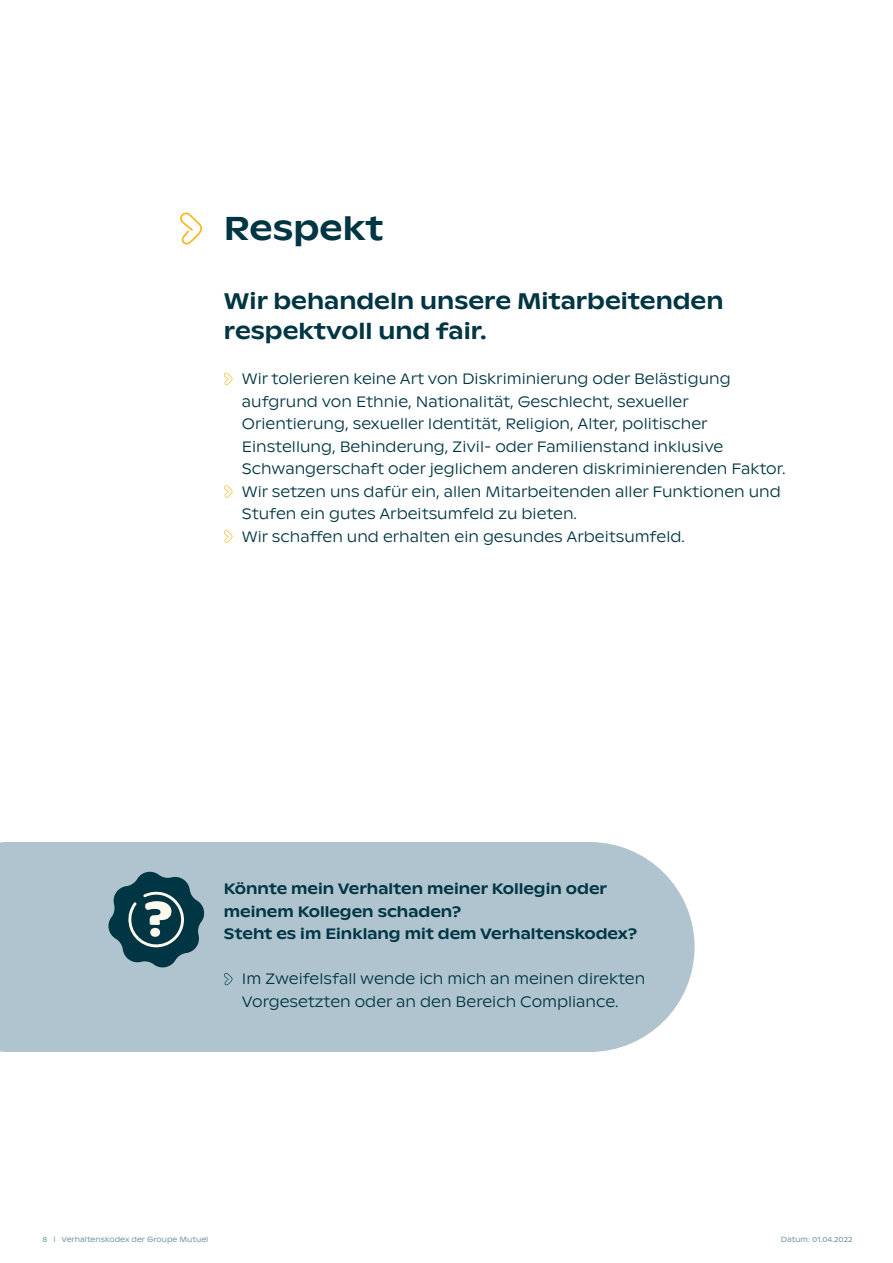
<style>
.page{position:relative;width:893px;height:1263px;background:#fff}
.page>*{position:absolute;margin:0;border:0;box-sizing:border-box;transform-origin:0 0}
.t1{font:500 33px "ABC Ginto Nord";color:#003543}
.t2{font:500 22.5px/30px "ABC Ginto Nord";color:#003543}
.t3{font:300 15px/22.5px "ABC Ginto Nord";color:#003543}
.t4{font:500 15px/22.5px "ABC Ginto Nord";color:#003543}
.t5{font:7.5px "ABC Ginto Nord";color:#6e96a3}
</style>
<div class="page">
<div style="left:0;top:842px;width:694px;height:210px;background:#afc4ce"></div>
<svg style="left:224px;top:973px;width:8px;height:12px"></svg>
<svg style="left:180px;top:212px;width:22px;height:32px"></svg>
<svg style="left:106px;top:869px;width:100px;height:101px;background:#527781"></svg>
<svg style="left:224px;top:373px;width:8px;height:12px"></svg>
<svg style="left:224px;top:485px;width:8px;height:13px"></svg>
<svg style="left:224px;top:530px;width:8px;height:13px"></svg>
<h1 class="t1" style="left:224px;top:208px;width:161px">Respekt</h1>
<h2 class="t2" style="left:224px;top:286px;width:501px">Wir behandeln unsere Mitarbeitenden respektvoll und fair.</h2>
<p class="t3" style="left:242px;top:367px;width:545px">Wir tolerieren keine Art von Diskriminierung oder Belästigung aufgrund von Ethnie, Nationalität, Geschlecht, sexueller Orientierung, sexueller Identität, Religion, Alter, politischer Einstellung, Behinderung, Zivil- oder Familienstand inklusive Schwangerschaft oder jeglichem anderen diskriminierenden Faktor.<br>Wir setzen uns dafür ein, allen Mitarbeitenden aller Funktionen und Stufen ein gutes Arbeitsumfeld zu bieten.<br>Wir schaffen und erhalten ein gesundes Arbeitsumfeld.</p>
<p class="t4" style="left:224px;top:877px;width:415px">Könnte mein Verhalten meiner Kollegin oder meinem Kollegen schaden?<br>Steht es im Einklang mit dem Verhaltenskodex?</p>
<p class="t3" style="left:242px;top:968px;width:405px">Im Zweifelsfall wende ich mich an meinen direkten<br>Vorgesetzten oder an den Bereich Compliance.</p>
<p class="t5" style="left:43px;top:1235px;width:167px">8 l Verhaltenskodex der Groupe Mutuel</p>
<p class="t5" style="left:781px;top:1235px;width:73px">Datum: 01.04.2022</p>
</div>
